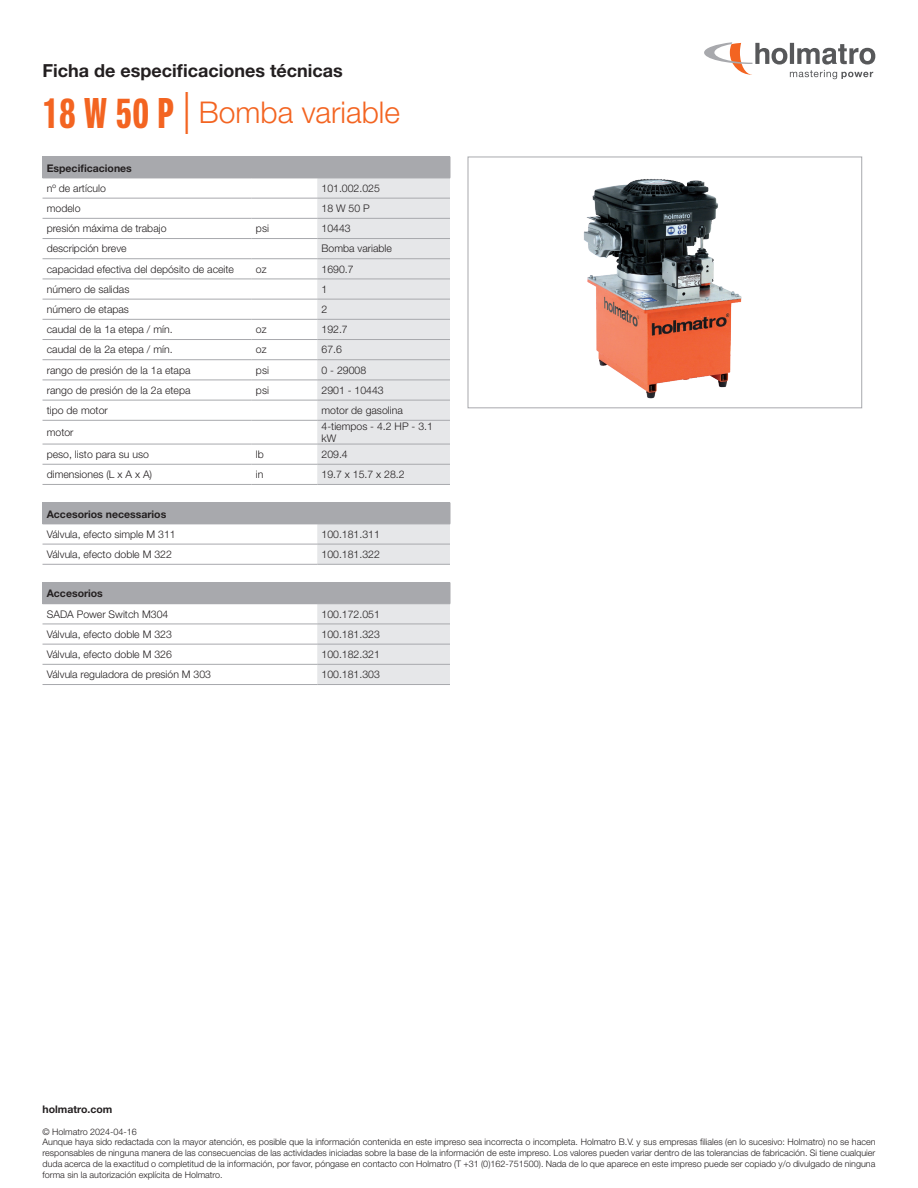
<style>
.page{position:relative;width:918px;height:1188px;background:#fff}
.page>*{position:absolute;margin:0;border:0;box-sizing:border-box;transform-origin:0 0}
.t1{font:300 30px "Helvetica Neue LT Std";color:#f36421}
.t2{font:700 18px "Helvetica Neue LT Std";color:#231f20}
.t3{font:300 10.5px/12px "Helvetica Neue LT Std";color:#231f20}
.t4{font:700 10.5px "Helvetica Neue LT Std";color:#231f20}
.t5{font:300 9px/10.8px "Helvetica Neue LT Std";color:#231f20}
.s1{font-family:"Neue Helvetica Pro 79 Cm";font-weight:700;font-size:42px}
.s2{font-size:42px}
</style>
<div class="page">
<svg style="left:704px;top:42px;width:171px;height:37px"></svg>
<div style="left:43px;top:157px;width:407px;height:21px;background:#a8a9ad"></div>
<svg style="left:317px;top:157px;width:134px;height:327px;background:#e1e2e4"></svg>
<hr style="left:43px;top:178px;width:209px;height:1px;background:#a8a9ad">
<hr style="left:252px;top:178px;width:65px;height:1px;background:#a8a9ad">
<hr style="left:317px;top:178px;width:133px;height:1px;background:#a8a9ad">
<hr style="left:43px;top:198px;width:209px;height:1px;background:#a8a9ad">
<hr style="left:252px;top:198px;width:65px;height:1px;background:#a8a9ad">
<hr style="left:317px;top:198px;width:133px;height:1px;background:#a8a9ad">
<hr style="left:43px;top:218px;width:209px;height:1px;background:#a8a9ad">
<hr style="left:252px;top:218px;width:65px;height:1px;background:#a8a9ad">
<hr style="left:317px;top:218px;width:133px;height:1px;background:#a8a9ad">
<hr style="left:43px;top:238px;width:209px;height:1px;background:#a8a9ad">
<hr style="left:252px;top:238px;width:65px;height:1px;background:#a8a9ad">
<hr style="left:317px;top:238px;width:133px;height:1px;background:#a8a9ad">
<hr style="left:43px;top:258px;width:209px;height:1px;background:#a8a9ad">
<hr style="left:252px;top:258px;width:65px;height:1px;background:#a8a9ad">
<hr style="left:317px;top:258px;width:133px;height:1px;background:#a8a9ad">
<hr style="left:43px;top:279px;width:209px;height:1px;background:#a8a9ad">
<hr style="left:252px;top:279px;width:65px;height:1px;background:#a8a9ad">
<hr style="left:317px;top:279px;width:133px;height:1px;background:#a8a9ad">
<hr style="left:43px;top:299px;width:209px;height:1px;background:#a8a9ad">
<hr style="left:252px;top:299px;width:65px;height:1px;background:#a8a9ad">
<hr style="left:317px;top:299px;width:133px;height:1px;background:#a8a9ad">
<hr style="left:43px;top:319px;width:209px;height:1px;background:#a8a9ad">
<hr style="left:252px;top:319px;width:65px;height:1px;background:#a8a9ad">
<hr style="left:317px;top:319px;width:133px;height:1px;background:#a8a9ad">
<hr style="left:43px;top:339px;width:209px;height:1px;background:#a8a9ad">
<hr style="left:252px;top:339px;width:65px;height:1px;background:#a8a9ad">
<hr style="left:317px;top:339px;width:133px;height:1px;background:#a8a9ad">
<hr style="left:43px;top:359px;width:209px;height:1px;background:#a8a9ad">
<hr style="left:252px;top:359px;width:65px;height:1px;background:#a8a9ad">
<hr style="left:317px;top:359px;width:133px;height:1px;background:#a8a9ad">
<hr style="left:43px;top:380px;width:209px;height:1px;background:#a8a9ad">
<hr style="left:252px;top:380px;width:65px;height:1px;background:#a8a9ad">
<hr style="left:317px;top:380px;width:133px;height:1px;background:#a8a9ad">
<hr style="left:43px;top:400px;width:209px;height:1px;background:#a8a9ad">
<hr style="left:252px;top:400px;width:65px;height:1px;background:#a8a9ad">
<hr style="left:317px;top:400px;width:133px;height:1px;background:#a8a9ad">
<hr style="left:43px;top:420px;width:209px;height:1px;background:#a8a9ad">
<hr style="left:252px;top:420px;width:65px;height:1px;background:#a8a9ad">
<hr style="left:317px;top:420px;width:133px;height:1px;background:#a8a9ad">
<hr style="left:43px;top:444px;width:209px;height:1px;background:#a8a9ad">
<hr style="left:252px;top:444px;width:65px;height:1px;background:#a8a9ad">
<hr style="left:317px;top:444px;width:133px;height:1px;background:#a8a9ad">
<hr style="left:43px;top:484px;width:209px;height:1px;background:#a8a9ad">
<hr style="left:43px;top:464px;width:209px;height:1px;background:#a8a9ad">
<hr style="left:252px;top:484px;width:65px;height:1px;background:#a8a9ad">
<hr style="left:252px;top:464px;width:65px;height:1px;background:#a8a9ad">
<hr style="left:317px;top:484px;width:133px;height:1px;background:#a8a9ad">
<hr style="left:317px;top:464px;width:133px;height:1px;background:#a8a9ad">
<div style="left:43px;top:503px;width:407px;height:21px;background:#a8a9ad"></div>
<svg style="left:317px;top:503px;width:134px;height:61px"></svg>
<hr style="left:43px;top:524px;width:274px;height:1px;background:#a8a9ad">
<hr style="left:317px;top:524px;width:133px;height:1px;background:#a8a9ad">
<hr style="left:43px;top:564px;width:274px;height:1px;background:#a8a9ad">
<hr style="left:43px;top:544px;width:274px;height:1px;background:#a8a9ad">
<hr style="left:317px;top:564px;width:133px;height:1px;background:#a8a9ad">
<hr style="left:317px;top:544px;width:133px;height:1px;background:#a8a9ad">
<div style="left:43px;top:582px;width:407px;height:22px;background:#a8a9ad"></div>
<svg style="left:317px;top:582px;width:134px;height:102px"></svg>
<hr style="left:317px;top:603px;width:133px;height:1px;background:#a8a9ad">
<hr style="left:43px;top:624px;width:274px;height:1px;background:#a8a9ad">
<hr style="left:317px;top:624px;width:133px;height:1px;background:#a8a9ad">
<hr style="left:43px;top:644px;width:274px;height:1px;background:#a8a9ad">
<hr style="left:317px;top:644px;width:133px;height:1px;background:#a8a9ad">
<hr style="left:43px;top:684px;width:274px;height:1px;background:#a8a9ad">
<hr style="left:43px;top:664px;width:274px;height:1px;background:#a8a9ad">
<hr style="left:317px;top:684px;width:133px;height:1px;background:#a8a9ad">
<hr style="left:317px;top:664px;width:133px;height:1px;background:#a8a9ad">
<img style="left:583px;top:179px;width:159px;height:220px">
<div style="left:468px;top:157px;width:394px;height:251px;border:1px solid #a8a9ad"></div>
<h2 class="t2" style="left:43px;top:59px;width:302px">Ficha de especificaciones técnicas</h2>
<h1 class="t1" style="left:43px;top:94px;width:359px"><span class="s1">18 W 50 P</span> <span class="s2">|</span> Bomba variable</h1>
<p class="t4" style="left:47px;top:161px;width:87px">Especificaciones</p>
<p class="t3" style="left:47px;top:182px;width:61px">nº de artículo</p>
<p class="t3" style="left:322px;top:182px;width:60px">101.002.025</p>
<p class="t3" style="left:47px;top:202px;width:35px">modelo</p>
<p class="t3" style="left:322px;top:202px;width:50px">18 W 50 P</p>
<p class="t3" style="left:47px;top:222px;width:121px">presión máxima de trabajo</p>
<p class="t3" style="left:256px;top:222px;width:15px">psi</p>
<p class="t3" style="left:322px;top:222px;width:31px">10443</p>
<p class="t3" style="left:47px;top:242px;width:81px">descripción breve</p>
<p class="t3" style="left:322px;top:242px;width:72px">Bomba variable</p>
<p class="t3" style="left:47px;top:263px;width:189px">capacidad efectiva del depósito de aceite</p>
<p class="t3" style="left:256px;top:263px;width:12px">oz</p>
<p class="t3" style="left:322px;top:263px;width:34px">1690.7</p>
<p class="t3" style="left:47px;top:283px;width:84px">número de salidas</p>
<p class="t3" style="left:322px;top:283px;width:7px">1</p>
<p class="t3" style="left:47px;top:303px;width:84px">número de etapas</p>
<p class="t3" style="left:322px;top:303px;width:7px">2</p>
<p class="t3" style="left:47px;top:323px;width:127px">caudal de la 1a etepa / mín.</p>
<p class="t3" style="left:256px;top:323px;width:12px">oz</p>
<p class="t3" style="left:322px;top:323px;width:28px">192.7</p>
<p class="t3" style="left:47px;top:343px;width:127px">caudal de la 2a etepa / mín.</p>
<p class="t3" style="left:256px;top:343px;width:12px">oz</p>
<p class="t3" style="left:322px;top:343px;width:22px">67.6</p>
<p class="t3" style="left:47px;top:364px;width:145px">rango de presión de la 1a etapa</p>
<p class="t3" style="left:256px;top:364px;width:15px">psi</p>
<p class="t3" style="left:322px;top:364px;width:46px">0 - 29008</p>
<p class="t3" style="left:47px;top:384px;width:145px">rango de presión de la 2a etepa</p>
<p class="t3" style="left:256px;top:384px;width:15px">psi</p>
<p class="t3" style="left:322px;top:384px;width:64px">2901 - 10443</p>
<p class="t3" style="left:47px;top:404px;width:63px">tipo de motor</p>
<p class="t3" style="left:322px;top:404px;width:83px">motor de gasolina</p>
<p class="t3" style="left:47px;top:426px;width:28px">motor</p>
<p class="t3" style="left:322px;top:420px;width:113px">4-tiempos - 4.2 HP - 3.1 kW</p>
<p class="t3" style="left:47px;top:448px;width:104px">peso, listo para su uso</p>
<p class="t3" style="left:256px;top:448px;width:9px">lb</p>
<p class="t3" style="left:322px;top:448px;width:28px">209.4</p>
<p class="t3" style="left:47px;top:468px;width:107px">dimensiones (L x A x A)</p>
<p class="t3" style="left:256px;top:468px;width:9px">in</p>
<p class="t3" style="left:322px;top:468px;width:85px">19.7 x 15.7 x 28.2</p>
<p class="t4" style="left:47px;top:507px;width:121px">Accesorios necessarios</p>
<p class="t3" style="left:47px;top:528px;width:130px">Válvula, efecto simple M 311</p>
<p class="t3" style="left:322px;top:528px;width:60px">100.181.311</p>
<p class="t3" style="left:47px;top:548px;width:127px">Válvula, efecto doble M 322</p>
<p class="t3" style="left:322px;top:548px;width:60px">100.181.322</p>
<p class="t4" style="left:47px;top:587px;width:58px">Accesorios</p>
<p class="t3" style="left:47px;top:608px;width:123px">SADA Power Switch M304</p>
<p class="t3" style="left:322px;top:608px;width:60px">100.172.051</p>
<p class="t3" style="left:47px;top:628px;width:127px">Válvula, efecto doble M 323</p>
<p class="t3" style="left:322px;top:628px;width:60px">100.181.323</p>
<p class="t3" style="left:47px;top:648px;width:127px">Válvula, efecto doble M 326</p>
<p class="t3" style="left:322px;top:648px;width:60px">100.182.321</p>
<p class="t3" style="left:47px;top:668px;width:166px">Válvula reguladora de presión M 303</p>
<p class="t3" style="left:322px;top:668px;width:60px">100.181.303</p>
<p class="t4" style="left:43px;top:1103px;width:71px">holmatro.com</p>
<p class="t5" style="left:43px;top:1126px;width:835px">© Holmatro 2024-04-16<br>Aunque haya sido redactada con la mayor atención, es posible que la información contenida en este impreso sea incorrecta o incompleta. Holmatro B.V. y sus empresas filiales (en lo sucesivo: Holmatro) no se hacen responsables de ninguna manera de las consecuencias de las actividades iniciadas sobre la base de la información de este impreso. Los valores pueden variar dentro de las tolerancias de fabricación. Si tiene cualquier duda acerca de la exactitud o completitud de la información, por favor, póngase en contacto con Holmatro (T +31 (0)162-751500). Nada de lo que aparece en este impreso puede ser copiado y/o divulgado de ninguna forma sin la autorización explícita de Holmatro.</p>
</div>
